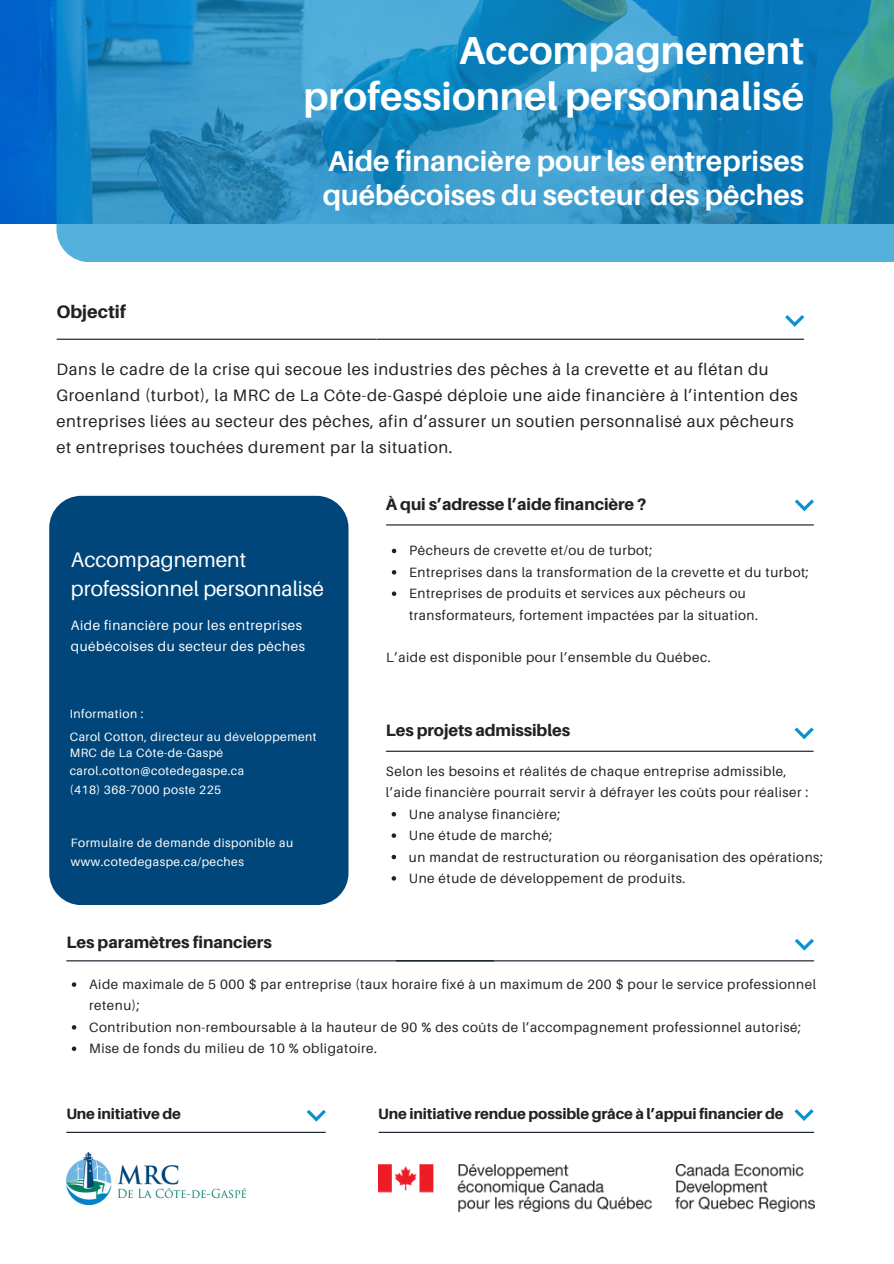
<style>
.page{position:relative;width:894px;height:1264px;background:#fff}
.page>*{position:absolute;margin:0;border:0;box-sizing:border-box;transform-origin:0 0}
.t1{font:700 39px/46.2px "Aileron";color:#fff;text-align:right}
.t2{font:700 28.5px/33.8px "Aileron";color:#fff}
.t3{font:21px/29.2px "Aileron";color:#fff}
.t4{font:800 18px "Aileron";color:#222}
.t5{font:16.5px/25.8px "Aileron";letter-spacing:.04em;color:#222}
.t6{font:800 16.5px "Aileron";letter-spacing:-.005em;color:#222}
.t7{font:800 15px "Aileron";letter-spacing:-.01em;color:#222}
.t8{font:13.5px/21.3px "Aileron";letter-spacing:.04em;color:#222}
.t9{font:13.5px/21.3px "Aileron";letter-spacing:.04em;color:#fff}
.t10{font:12.15px/19px "Aileron";letter-spacing:.04em;color:#fff}
</style>
<div class="page">
<div style="left:49px;top:496px;width:299px;height:408px;background:#00467a;border-radius:32px"></div>
<div style="left:0;top:0;width:56px;height:223px;background:#0063cb"></div>
<svg style="left:56px;top:0;width:837px;height:262px;background:#2d92c5"></svg>
<hr style="left:386px;top:524px;width:427px;height:1px;background:#0b1623">
<hr style="left:67px;top:960px;width:426px;height:1px;background:#0b1623">
<svg style="left:785px;top:315px;width:19px;height:12px"></svg>
<svg style="left:794px;top:499px;width:19px;height:12px"></svg>
<hr style="left:386px;top:750px;width:427px;height:1px;background:#0b1623">
<svg style="left:794px;top:727px;width:19px;height:12px"></svg>
<hr style="left:377px;top:339px;width:426px;height:1px;background:#0b1623">
<hr style="left:57px;top:339px;width:319px;height:1px;background:#0b1623">
<hr style="left:67px;top:1131px;width:258px;height:1px;background:#0b1623">
<svg style="left:306px;top:1110px;width:20px;height:11px"></svg>
<img style="left:66px;top:1152px;width:179px;height:52px">
<img style="left:378px;top:1164px;width:435px;height:47px">
<svg style="left:392px;top:548px;width:4px;height:5px"></svg>
<svg style="left:392px;top:570px;width:4px;height:4px"></svg>
<svg style="left:392px;top:591px;width:4px;height:5px"></svg>
<svg style="left:391px;top:812px;width:5px;height:4px"></svg>
<svg style="left:391px;top:833px;width:5px;height:4px"></svg>
<svg style="left:391px;top:854px;width:5px;height:5px"></svg>
<svg style="left:391px;top:876px;width:5px;height:4px"></svg>
<svg style="left:72px;top:982px;width:4px;height:4px"></svg>
<svg style="left:72px;top:1025px;width:4px;height:4px"></svg>
<svg style="left:72px;top:1046px;width:4px;height:4px"></svg>
<hr style="left:396px;top:960px;width:417px;height:1px;background:#0b1623">
<hr style="left:379px;top:1131px;width:434px;height:1px;background:#0b1623">
<svg style="left:794px;top:1109px;width:19px;height:11px"></svg>
<svg style="left:795px;top:938px;width:18px;height:12px"></svg>
<p class="t1" style="left:303px;top:27px;width:502px">Accompagnement professionnel personnalisé</p>
<p class="t4" style="left:56px;top:300px;width:71px">Objectif</p>
<p class="t2" style="left:322px;top:144px;width:482px">Aide financière pour les entreprises québécoises du secteur des pêches</p>
<p class="t5" style="left:56px;top:356px;width:742px">Dans le cadre de la crise qui secoue les industries des pêches à la crevette et au flétan du Groenland (turbot), la MRC de La Côte-de-Gaspé déploie une aide financière à l’intention des entreprises liées au secteur des pêches, afin d’assurer un soutien personnalisé aux pêcheurs et entreprises touchées durement par la situation.</p>
<p class="t3" style="left:71px;top:544px;width:254px">Accompagnement professionnel personnalisé</p>
<p class="t9" style="left:71px;top:614px;width:235px">Aide financière pour les entreprises québécoises du secteur des pêches</p>
<p class="t10" style="left:70px;top:703px;width:75px">Information :</p>
<p class="t10" style="left:70px;top:726px;width:248px">Carol Cotton, directeur au développement</p>
<p class="t10" style="left:70px;top:742px;width:155px">MRC de La Côte-de-Gaspé</p>
<p class="t10" style="left:70px;top:761px;width:176px">carol.cotton@cotedegaspe.ca</p>
<p class="t10" style="left:70px;top:780px;width:153px">(418) 368-7000 poste 225</p>
<p class="t10" style="left:71px;top:832px;width:224px">Formulaire de demande disponible au www.cotedegaspe.ca/peches</p>
<p class="t6" style="left:66px;top:932px;width:207px">Les paramètres financiers</p>
<p class="t6" style="left:386px;top:494px;width:262px">À qui s’adresse l’aide financière ?</p>
<p class="t8" style="left:409px;top:540px;width:245px">Pêcheurs de crevette et/ou de turbot;</p>
<p class="t8" style="left:409px;top:561px;width:401px">Entreprises dans la transformation de la crevette et du turbot;</p>
<p class="t8" style="left:409px;top:582px;width:350px">Entreprises de produits et services aux pêcheurs ou transformateurs, fortement impactées par la situation.</p>
<p class="t8" style="left:386px;top:646px;width:326px">L’aide est disponible pour l’ensemble du Québec.</p>
<p class="t6" style="left:385px;top:720px;width:186px">Les projets admissibles</p>
<p class="t8" style="left:386px;top:760px;width:424px">Selon les besoins et réalités de chaque entreprise admissible, l’aide financière pourrait servir à défrayer les coûts pour réaliser :</p>
<p class="t8" style="left:409px;top:803px;width:153px">Une analyse financière;</p>
<p class="t8" style="left:409px;top:824px;width:145px">Une étude de marché;</p>
<p class="t8" style="left:409px;top:845px;width:415px">un mandat de restructuration ou réorganisation des opérations;</p>
<p class="t8" style="left:409px;top:867px;width:278px">Une étude de développement de produits.</p>
<p class="t8" style="left:89px;top:973px;width:728px">Aide maximale de 5 000 $ par entreprise (taux horaire fixé à un maximum de 200 $ pour le service professionnel retenu);</p>
<p class="t8" style="left:89px;top:1016px;width:713px">Contribution non-remboursable à la hauteur de 90 % des coûts de l’accompagnement professionnel autorisé;</p>
<p class="t8" style="left:89px;top:1037px;width:289px">Mise de fonds du milieu de 10 % obligatoire.</p>
<p class="t7" style="left:66px;top:1104px;width:116px">Une initiative de</p>
<p class="t7" style="left:378px;top:1104px;width:406px">Une initiative rendue possible grâce à l’appui financier de</p>
</div>
